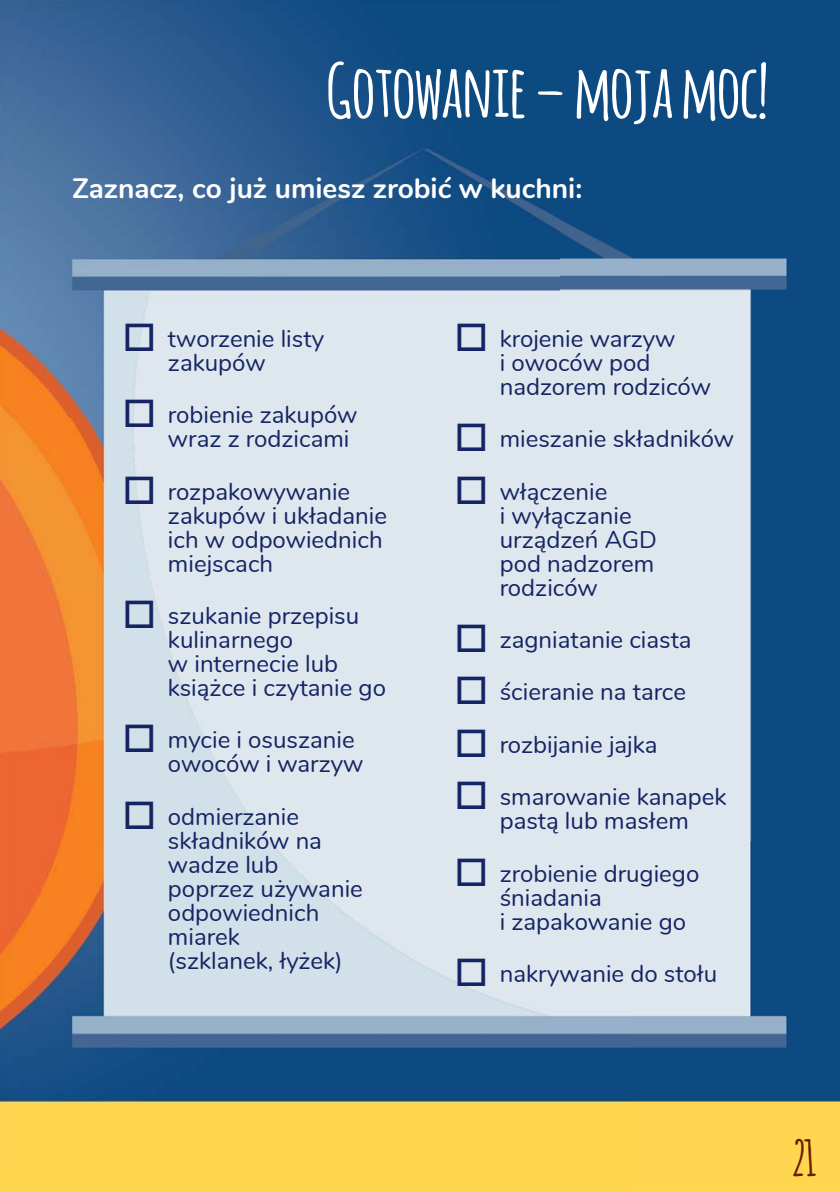
<style>
.page{position:relative;width:840px;height:1191px;background:#fff}
.page>*{position:absolute;margin:0;border:0;box-sizing:border-box;transform-origin:0 0}
.t1{font:700 72px "Amatic";color:#fff}
.t2{font:700 48px "Amatic";color:#6a1a00}
.t3{font:700 28px "Nunito";color:#fff}
.t4{font:24px/24px "Nunito";color:#152463}
</style>
<div class="page">
<img style="left:0;top:0;width:839px;height:1191px">
<img style="left:792px;top:1139px;width:23px;height:37px">
<h1 class="t1" style="left:326px;top:50px;width:443px">GOTOWANIE – MOJA MOC!</h1>
<p class="t3" style="left:72px;top:170px;width:511px">Zaznacz, co już umiesz zrobić w kuchni:</p>
<p class="t4" style="left:122px;top:327px;width:203px;text-align:center">□ tworzenie listy zakupów</p>
<p class="t4" style="left:168px;top:403px;width:191px;text-indent:-45px">□ robienie zakupów wraz z rodzicami</p>
<p class="t4" style="left:168px;top:480px;width:220px;text-indent:-45px">□ rozpakowywanie zakupów i układanie ich w odpowiednich miejscach</p>
<p class="t4" style="left:168px;top:604px;width:219px;text-indent:-45px">□ szukanie przepisu kulinarnego<br>w internecie lub książce i czytanie go</p>
<p class="t4" style="left:168px;top:728px;width:197px;text-indent:-45px">□ mycie i osuszanie owoców i warzyw</p>
<p class="t4" style="left:168px;top:805px;width:196px;text-indent:-45px">□ odmierzanie składników na wadze lub poprzez używanie odpowiednich miarek<br>(szklanek, łyżek)</p>
<p class="t4" style="left:499px;top:327px;width:213px;text-indent:-45px">□ krojenie warzyw<br>i owoców pod nadzorem rodziców</p>
<p class="t4" style="left:454px;top:427px;width:281px">□ mieszanie składników</p>
<p class="t4" style="left:499px;top:480px;width:158px;text-indent:-45px">□ włączenie<br>i wyłączanie urządzeń AGD pod nadzorem rodziców</p>
<p class="t4" style="left:454px;top:628px;width:239px">□ zagniatanie ciasta</p>
<p class="t4" style="left:454px;top:680px;width:233px">□ ścieranie na tarce</p>
<p class="t4" style="left:454px;top:733px;width:205px">□ rozbijanie jajka</p>
<p class="t4" style="left:454px;top:785px;width:273px;text-align:center">□ smarowanie kanapek pastą lub masłem</p>
<p class="t4" style="left:499px;top:861px;width:201px;text-indent:-45px">□ zrobienie drugiego śniadania<br>i zapakowanie go</p>
<p class="t4" style="left:454px;top:962px;width:264px">□ nakrywanie do stołu</p>
<h2 class="t2" style="left:791px;top:1131px;width:25px">21</h2>
</div>
